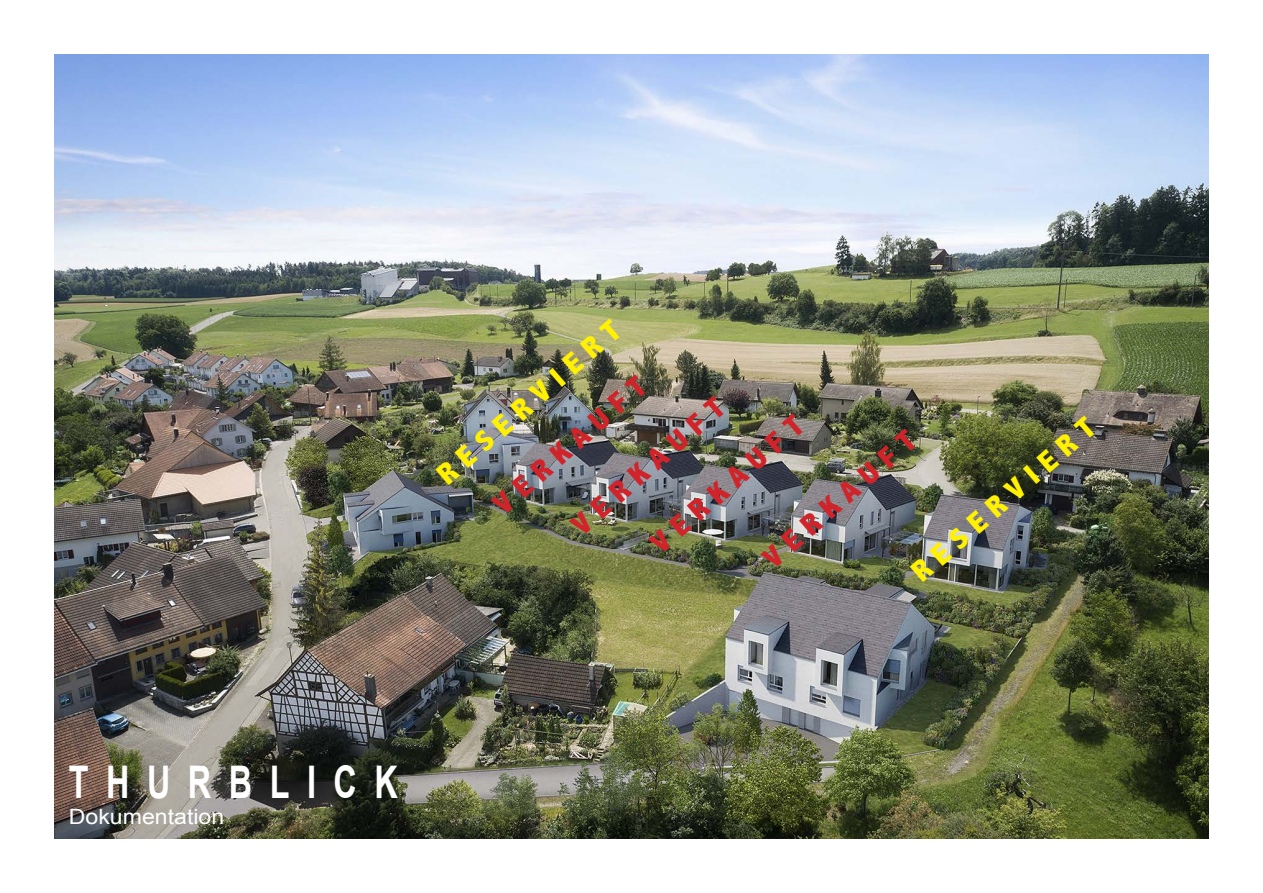
<style>
.page{position:relative;width:1263px;height:893px;background:#fff}
.page>*{position:absolute;margin:0;border:0;box-sizing:border-box;transform-origin:0 0}
.t1{font:700 45px "Arial";letter-spacing:.54em;color:#fff;scale:.72 1}
.t2{font:800 condensed 29.7px "Abadi";color:#d1232a;scale:1.14 1}
.t3{font:800 condensed 29.7px "Abadi";color:#fff101;scale:1.14 1}
.t4{font:21px "Arial";color:#fff;scale:1.1 1}
</style>
<div class="page">
<img style="left:55px;top:54px;width:1154px;height:785px">
<p class="t3" style="left:430px;top:466px;width:206px;rotate:-41deg">R E S E R V I E R T</p>
<p class="t2" style="left:486px;top:495px;width:171px;rotate:-41deg">V E R K A U F T</p>
<p class="t2" style="left:564px;top:516px;width:171px;rotate:-41deg">V E R K A U F T</p>
<p class="t2" style="left:643px;top:535px;width:171px;rotate:-41deg">V E R K A U F T</p>
<p class="t3" style="left:904px;top:563px;width:206px;rotate:-41deg">R E S E R V I E R T</p>
<p class="t2" style="left:756px;top:550px;width:171px;rotate:-41deg">V E R K A U F T</p>
<p class="t1" style="left:69px;top:753px;width:458px">THURBLICK</p>
<p class="t4" style="left:69px;top:802px;width:143px">Dokumentation</p>
</div>
